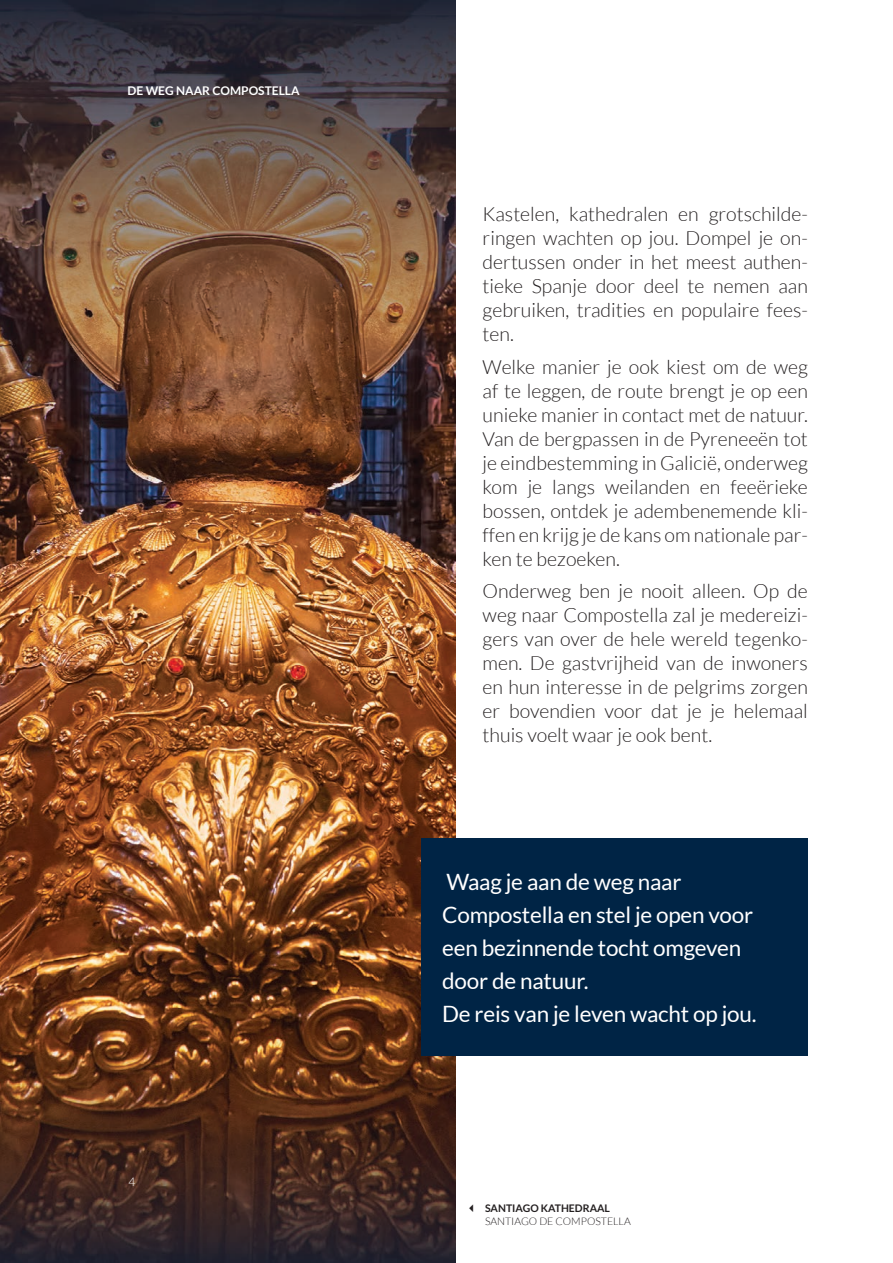
<style>
.page{position:relative;width:893px;height:1263px;background:#fff}
.page>*{position:absolute;margin:0;border:0;box-sizing:border-box;transform-origin:0 0}
.t1{font:22.5px/33px "Lato";letter-spacing:-.01em;color:#fff}
.t2{font:300 19.5px/24px "Lato";color:#231f20;text-align:justify}
.t3{font:700 12px "Lato";color:#fff}
.t4{font:300 12px "Lato";color:#fff}
.t5{font:300 10.5px "Lato";color:#231f20}
.t6{font:700 10.5px "Lato";color:#231f20}
</style>
<div class="page">
<img style="left:0;top:0;width:456px;height:1263px">
<div style="left:421px;top:838px;width:387px;height:217px;background:#002445"></div>
<p class="t3" style="left:128px;top:83px;width:174px">DE WEG NAAR COMPOSTELLA</p>
<p class="t4" style="left:128px;top:1175px;width:8px">4</p>
<p class="t2" style="left:483px;top:202px;width:327px">Kastelen, kathedralen en grotschilde&shy;ringen wachten op jou. Dompel je on&shy;dertussen onder in het meest authen&shy;tieke Spanje door deel te nemen aan gebruiken, tradities en populaire fees&shy;ten.</p>
<p class="t2" style="left:483px;top:355px;width:327px">Welke manier je ook kiest om de weg af te leggen, de route brengt je op een unieke manier in contact met de natuur.<br>Van de bergpassen in de Pyreneeën tot je eindbestemming in Galicië, onderweg kom je langs weilanden en feeërieke bossen, ontdek je adembenemende kli&shy;ffen en krijg je de kans om nationale par&shy;ken te bezoeken.</p>
<p class="t2" style="left:483px;top:579px;width:327px">Onderweg ben je nooit alleen. Op de weg naar Compostella zal je medereizi&shy;gers van over de hele wereld tegenko&shy;men. De gastvrijheid van de inwoners en hun interesse in de pelgrims zorgen er bovendien voor dat je je helemaal thuis voelt waar je ook bent.</p>
<p class="t1" style="left:442px;top:865px;width:316px">Waag je aan de weg naar<br>Compostella en stel je open voor een bezinnende tocht omgeven door de natuur.<br>De reis van je leven wacht op jou.</p>
<p class="t6" style="left:485px;top:1202px;width:127px">SANTIAGO KATHEDRAAL</p>
<p class="t5" style="left:485px;top:1215px;width:147px">SANTIAGO DE COMPOSTELLA</p>
</div>
